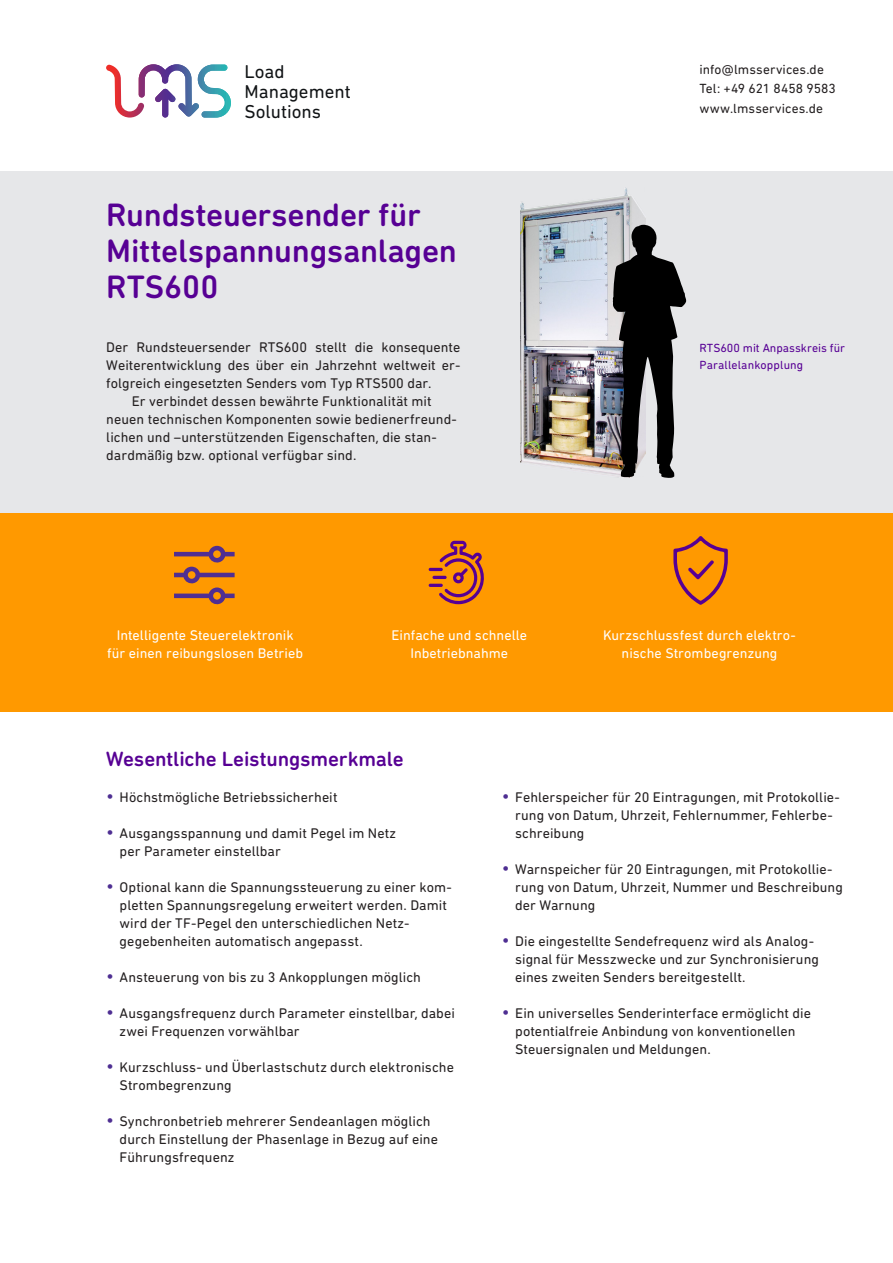
<style>
.page{position:relative;width:893px;height:1263px;background:#fff}
.page>*{position:absolute;margin:0;border:0;box-sizing:border-box;transform-origin:0 0}
.t1{font:500 33px/36px "DIN Next Rounded LT Pro";letter-spacing:-.01em;color:#570094}
.t2{font:500 21px "DIN Next Rounded LT Pro";letter-spacing:-.005em;color:#570094}
.t3{font:18.9px/20px "DIN Next Rounded LT Pro";color:#111416}
.t4{font:14.25px/18px "DIN Next Rounded LT Pro";letter-spacing:.005em;color:#231f20}
.t5{font:14.25px/18px "DIN Next Rounded LT Pro";letter-spacing:.005em;color:#fff;text-align:center}
.t6{font:13.5px "DIN Next Rounded LT Pro";letter-spacing:.01em;color:#231f20}
.t7{font:12px/17.7px "DIN Next Rounded LT Pro";color:#570094}
.s1{font-size:18px;color:#4e2e92}
</style>
<div class="page">
<div style="left:0;top:172px;width:893px;height:342px;background:#e6e7e9"></div>
<img style="left:520px;top:188px;width:125px;height:286px">
<svg style="left:612px;top:224px;width:75px;height:254px"></svg>
<div style="left:0;top:514px;width:893px;height:198px;background:#f90"></div>
<svg style="left:673px;top:536px;width:55px;height:69px"></svg>
<svg style="left:429px;top:541px;width:55px;height:63px"></svg>
<svg style="left:174px;top:546px;width:61px;height:59px"></svg>
<svg style="left:106px;top:64px;width:125px;height:54px"></svg>
<p class="t3" style="left:245px;top:61px;width:108px">Load<br>Management<br>Solutions</p>
<p class="t1" style="left:106px;top:196px;width:352px">Rundsteuersender für<br>Mittelspannungsanlagen<br>RTS600</p>
<p class="t4" style="left:106px;top:338px;width:356px">Der Rundsteuersender RTS600 stellt die konsequente</p>
<p class="t4" style="left:106px;top:356px;width:356px">Weiterentwicklung des über ein Jahrzehnt weltweit er-</p>
<p class="t4" style="left:106px;top:374px;width:327px">folgreich eingesetzten Senders vom Typ RTS500 dar.</p>
<p class="t4" style="left:132px;top:392px;width:301px">Er verbindet dessen bewährte Funktionalität mit</p>
<p class="t4" style="left:106px;top:410px;width:352px">neuen technischen Komponenten sowie bedienerfreund-</p>
<p class="t4" style="left:106px;top:428px;width:332px">lichen und –unterstützenden Eigenschaften, die stan-</p>
<p class="t4" style="left:106px;top:446px;width:252px">dardmäßig bzw. optional verfügbar sind.</p>
<p class="t6" style="left:699px;top:62px;width:126px">info@lmsservices.de</p>
<p class="t6" style="left:699px;top:81px;width:138px">Tel: +49 621 8458 9583</p>
<p class="t6" style="left:699px;top:101px;width:125px">www.lmsservices.de</p>
<p class="t7" style="left:699px;top:339px;width:147px">RTS600 mit Anpasskreis für<br>Parallelankopplung</p>
<p class="t5" style="left:107px;top:626px;width:198px">Intelligente Steuerelektronik für einen reibungslosen Betrieb</p>
<p class="t5" style="left:391px;top:626px;width:137px">Einfache und schnelle<br>Inbetriebnahme</p>
<p class="t5" style="left:603px;top:626px;width:194px">Kurzschlussfest durch elektro&shy;nische Strombegrenzung</p>
<p class="t2" style="left:106px;top:746px;width:299px">Wesentliche Leistungsmerkmale</p>
<p class="t4" style="left:106px;top:788px;width:233px"><span class="s1">•</span> Höchstmögliche Betriebssicherheit</p>
<p class="t4" style="left:120px;top:824px;width:278px;text-indent:-14px"><span class="s1">•</span> Ausgangsspannung und damit Pegel im Netz per Parameter einstellbar</p>
<p class="t4" style="left:120px;top:878px;width:334px;text-indent:-14px"><span class="s1">•</span> Optional kann die Spannungssteuerung zu einer kom&shy;pletten Spannungsregelung erweitert werden. Damit wird der TF-Pegel den unterschiedlichen Netz&shy;gegebenheiten automatisch angepasst.</p>
<p class="t4" style="left:106px;top:968px;width:316px"><span class="s1">•</span> Ansteuerung von bis zu 3 Ankopplungen möglich</p>
<p class="t4" style="left:120px;top:1004px;width:337px;text-indent:-14px"><span class="s1">•</span> Ausgangsfrequenz durch Parameter einstellbar, dabei zwei Frequenzen vorwählbar</p>
<p class="t4" style="left:120px;top:1058px;width:336px;text-indent:-14px"><span class="s1">•</span> Kurzschluss- und Überlastschutz durch elektronische<br>Strombegrenzung</p>
<p class="t4" style="left:120px;top:1112px;width:320px;text-indent:-14px"><span class="s1">•</span> Synchronbetrieb mehrerer Sendeanlagen möglich durch Einstellung der Phasenlage in Bezug auf eine<br>Führungsfrequenz</p>
<p class="t4" style="left:515px;top:788px;width:326px;text-indent:-13px"><span class="s1">•</span> Fehlerspeicher für 20 Eintragungen, mit Protokollie&shy;rung von Datum, Uhrzeit, Fehlernummer, Fehlerbe&shy;schreibung</p>
<p class="t4" style="left:515px;top:860px;width:329px;text-indent:-14px"><span class="s1">•</span> Warnspeicher für 20 Eintragungen, mit Protokollie&shy;rung von Datum, Uhrzeit, Nummer und Beschreibung der Warnung</p>
<p class="t4" style="left:515px;top:932px;width:305px;text-indent:-14px"><span class="s1">•</span> Die eingestellte Sendefrequenz wird als Analog&shy;signal für Messzwecke und zur Synchronisierung eines zweiten Senders bereitgestellt.</p>
<p class="t4" style="left:515px;top:1004px;width:297px;text-indent:-14px"><span class="s1">•</span> Ein universelles Senderinterface ermöglicht die potentialfreie Anbindung von konventionellen<br>Steuersignalen und Meldungen.</p>
</div>
